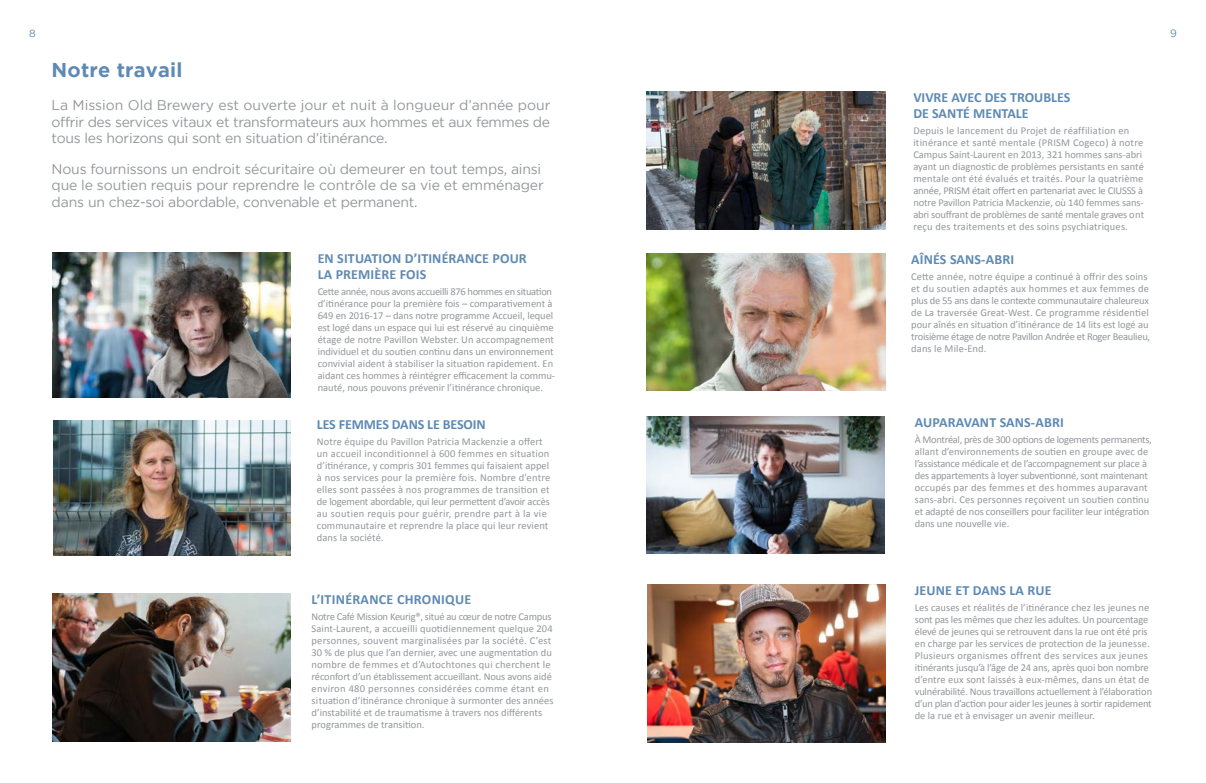
<style>
.page{position:relative;width:1206px;height:783px;background:#fff}
.page>*{position:absolute;margin:0;border:0;box-sizing:border-box;transform-origin:0 0}
.t1{font:700 20px "Gotham";letter-spacing:.01em;color:#5e8ab4}
.t2{font:14px/16.5px "Gotham";letter-spacing:-.015em;color:#94969a;text-align:justify}
.t3{font:700 14px/16px "Calibri";letter-spacing:.01em;color:#5e8ab4}
.t4{font:700 14px "Calibri";letter-spacing:-.01em;color:#5e8ab4}
.t5{font:10.5px/12px "Calibri";color:#94969a}
.t6{font:10.5px "Gotham";color:#5e8ab4}
</style>
<div class="page">
<img style="left:53px;top:594px;width:238px;height:148px">
<img style="left:53px;top:421px;width:238px;height:134px">
<img style="left:52px;top:252px;width:239px;height:146px">
<img style="left:647px;top:417px;width:237px;height:136px">
<img style="left:647px;top:91px;width:238px;height:138px">
<img style="left:648px;top:584px;width:237px;height:158px">
<img style="left:647px;top:253px;width:238px;height:137px">
<p class="t6" style="left:29px;top:27px;width:8px">8</p>
<p class="t6" style="left:1170px;top:27px;width:8px">9</p>
<h1 class="t1" style="left:52px;top:58px;width:132px">Notre travail</h1>
<h2 class="t2" style="left:52px;top:97px;width:500px">La Mission Old Brewery est ouverte jour et nuit à longueur d’année pour offrir des services vitaux et transformateurs aux hommes et aux femmes de tous les horizons qui sont en situation d’itinérance.</h2>
<h2 class="t2" style="left:52px;top:160px;width:494px;text-align:left">Nous fournissons un endroit sécuritaire où demeurer en tout temps, ainsi que le soutien requis pour reprendre le contrôle de sa vie et emménager dans un chez-soi abordable, convenable et permanent.</h2>
<h2 class="t3" style="left:913px;top:89px;width:159px">VIVRE AVEC DES TROUBLES<br>DE SANTÉ MENTALE</h2>
<p class="t5" style="left:913px;top:124px;width:232px">Depuis le lancement du Projet de réaffiliation en itinérance et santé mentale (PRISM Cogeco) à notre Campus Saint-Laurent en 2013, 321 hommes sans-abri ayant un diagnostic de problèmes persistants en santé mentale ont été évalués et traités. Pour la quatrième année, PRISM était offert en partenariat avec le CIUSSS à notre Pavillon Patricia Mackenzie, où 140 femmes sans&shy;abri souffrant de problèmes de santé mentale graves ont reçu des traitements et des soins psychiatriques.</p>
<h2 class="t3" style="left:318px;top:251px;width:211px">EN SITUATION D’ITINÉRANCE POUR<br>LA PREMIÈRE FOIS</h2>
<p class="t5" style="left:318px;top:286px;width:239px">Cette année, nous avons accueilli 876 hommes en situation d’itinérance pour la première fois – comparativement à 649 en 2016-17 – dans notre programme Accueil, lequel est logé dans un espace qui lui est réservé au cinquième étage de notre Pavillon Webster. Un accompagnement individuel et du soutien continu dans un environnement convivial aident à stabiliser la situation rapidement. En aidant ces hommes à réintégrer efficacement la commu&shy;nauté, nous pouvons prévenir l’itinérance chronique.</p>
<h2 class="t4" style="left:317px;top:415px;width:170px">LES FEMMES DANS LE BESOIN</h2>
<p class="t5" style="left:317px;top:435px;width:235px">Notre équipe du Pavillon Patricia Mackenzie a offert un accueil inconditionnel à 600 femmes en situation d’itinérance, y compris 301 femmes qui faisaient appel à nos services pour la première fois. Nombre d’entre elles sont passées à nos programmes de transition et de logement abordable, qui leur permettent d’avoir accès au soutien requis pour guérir, prendre part à la vie communautaire et reprendre la place qui leur revient dans la société.</p>
<h2 class="t3" style="left:312px;top:592px;width:161px">L’ITINÉRANCE CHRONIQUE</h2>
<p class="t5" style="left:312px;top:611px;width:243px">Notre Café Mission Keurig®, situé au cœur de notre Campus Saint-Laurent, a accueilli quotidiennement quelque 204 personnes, souvent marginalisées par la société. C’est 30 % de plus que l’an dernier, avec une augmentation du nombre de femmes et d’Autochtones qui cherchent le réconfort d’un établissement accueillant. Nous avons aidé environ 480 personnes considérées comme étant en situation d’itinérance chronique à surmonter des années d’instabilité et de traumatisme à travers nos différents programmes de transition.</p>
<h2 class="t3" style="left:911px;top:251px;width:104px">AÎNÉS SANS-ABRI</h2>
<p class="t5" style="left:911px;top:270px;width:241px">Cette année, notre équipe a continué à offrir des soins et du soutien adaptés aux hommes et aux femmes de plus de 55 ans dans le contexte communautaire chaleureux de La traversée Great-West. Ce programme résidentiel pour aînés en situation d’itinérance de 14 lits est logé au troisième étage de notre Pavillon Andrée et Roger Beaulieu, dans le Mile-End.</p>
<h2 class="t3" style="left:915px;top:415px;width:150px">AUPARAVANT SANS-ABRI</h2>
<p class="t5" style="left:915px;top:434px;width:239px">À Montréal, près de 300 options de logements permanents, allant d’environnements de soutien en groupe avec de l’assistance médicale et de l’accompagnement sur place à des appartements à loyer subventionné, sont maintenant occupés par des femmes et des hommes auparavant sans-abri. Ces personnes reçoivent un soutien continu et adapté de nos conseillers pour faciliter leur intégration dans une nouvelle vie.</p>
<h2 class="t3" style="left:915px;top:582px;width:138px">JEUNE ET DANS LA RUE</h2>
<p class="t5" style="left:915px;top:601px;width:239px">Les causes et réalités de l’itinérance chez les jeunes ne sont pas les mêmes que chez les adultes. Un pourcentage élevé de jeunes qui se retrouvent dans la rue ont été pris en charge par les services de protection de la jeunesse.<br>Plusieurs organismes offrent des services aux jeunes itinérants jusqu’à l’âge de 24 ans, après quoi bon nombre d’entre eux sont laissés à eux-mêmes, dans un état de vulnérabilité. Nous travaillons actuellement à l’élaboration d’un plan d’action pour aider les jeunes à sortir rapidement de la rue et à envisager un avenir meilleur.</p>
</div>
